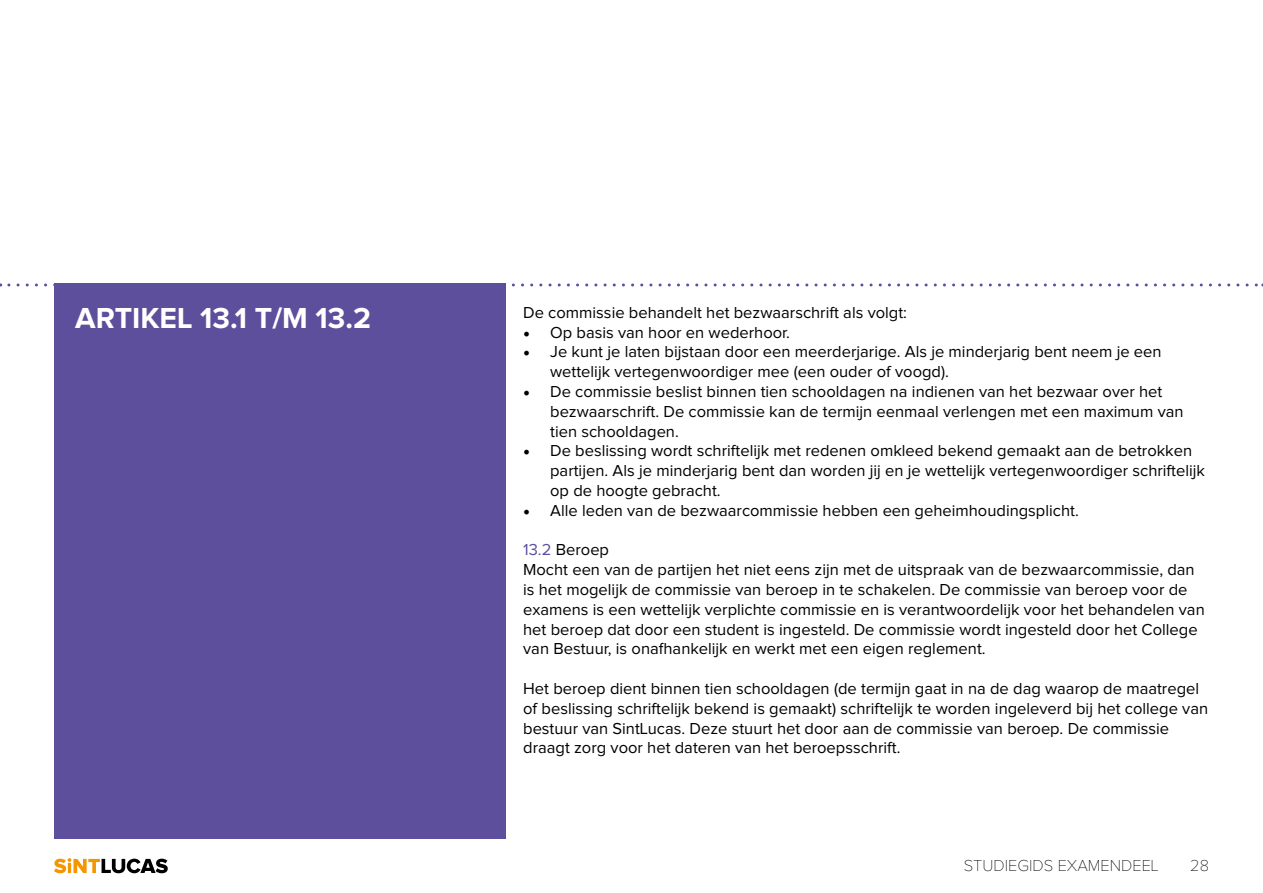
<style>
.page{position:relative;width:1263px;height:893px;background:#fff}
.page>*{position:absolute;margin:0;border:0;box-sizing:border-box;transform-origin:0 0}
.t1{font:700 30px "Proxima Nova";color:#fff}
.t2{font:16.5px/19.8px "Proxima Nova";color:#000}
.t3{font:100 16.5px "Proxima Nova";color:#000}
.s1{font-family:"Minion Pro";font-size:18px}
.s2{color:#5e4f9c}
</style>
<div class="page">
<svg style="left:54px;top:858px;width:114px;height:15px"></svg>
<div style="left:54px;top:283px;width:451px;height:556px;background:#5e4f9c"></div>
<svg style="left:9px;top:283px;width:1254px;height:3px"></svg>
<h1 class="t1" style="left:75px;top:305px;width:297px">ARTIKEL 13.1 T/M 13.2</h1>
<p class="t2" style="left:523px;top:303px;width:385px">De commissie behandelt het bezwaarschrift als volgt:</p>
<p class="t2" style="left:523px;top:323px;width:268px"><span class="s1">•</span> Op basis van hoor en wederhoor.</p>
<p class="t2" style="left:550px;top:343px;width:613px;text-indent:-27px"><span class="s1">•</span> Je kunt je laten bijstaan door een meerderjarige. Als je minderjarig bent neem je een wettelijk vertegenwoordiger mee (een ouder of voogd).</p>
<p class="t2" style="left:550px;top:382px;width:635px;text-indent:-27px"><span class="s1">•</span> De commissie beslist binnen tien schooldagen na indienen van het bezwaar over het bezwaarschrift. De commissie kan de termijn eenmaal verlengen met een maximum van tien schooldagen.</p>
<p class="t2" style="left:550px;top:442px;width:656px;text-indent:-27px"><span class="s1">•</span> De beslissing wordt schriftelijk met redenen omkleed bekend gemaakt aan de betrokken partijen. Als je minderjarig bent dan worden jij en je wettelijk vertegenwoordiger schriftelijk op de hoogte gebracht.</p>
<p class="t2" style="left:523px;top:501px;width:557px"><span class="s1">•</span> Alle leden van de bezwaarcommissie hebben een geheimhoudingsplicht.</p>
<p class="t2" style="left:523px;top:541px;width:683px"><span class="s2">13.2</span> Beroep<br>Mocht een van de partijen het niet eens zijn met de uitspraak van de bezwaarcommissie, dan is het mogelijk de commissie van beroep in te schakelen. De commissie van beroep voor de examens is een wettelijk verplichte commissie en is verantwoordelijk voor het behandelen van het beroep dat door een student is ingesteld. De commissie wordt ingesteld door het College van Bestuur, is onafhankelijk en werkt met een eigen reglement.</p>
<p class="t2" style="left:523px;top:679px;width:686px">Het beroep dient binnen tien schooldagen (de termijn gaat in na de dag waarop de maatregel of beslissing schriftelijk bekend is gemaakt) schriftelijk te worden ingeleverd bij het college van bestuur van SintLucas. Deze stuurt het door aan de commissie van beroep. De commissie draagt zorg voor het dateren van het beroepsschrift.</p>
<p class="t3" style="left:964px;top:858px;width:196px">STUDIEGIDS EXAMENDEEL</p>
<p class="t3" style="left:1190px;top:858px;width:20px">28</p>
</div>
